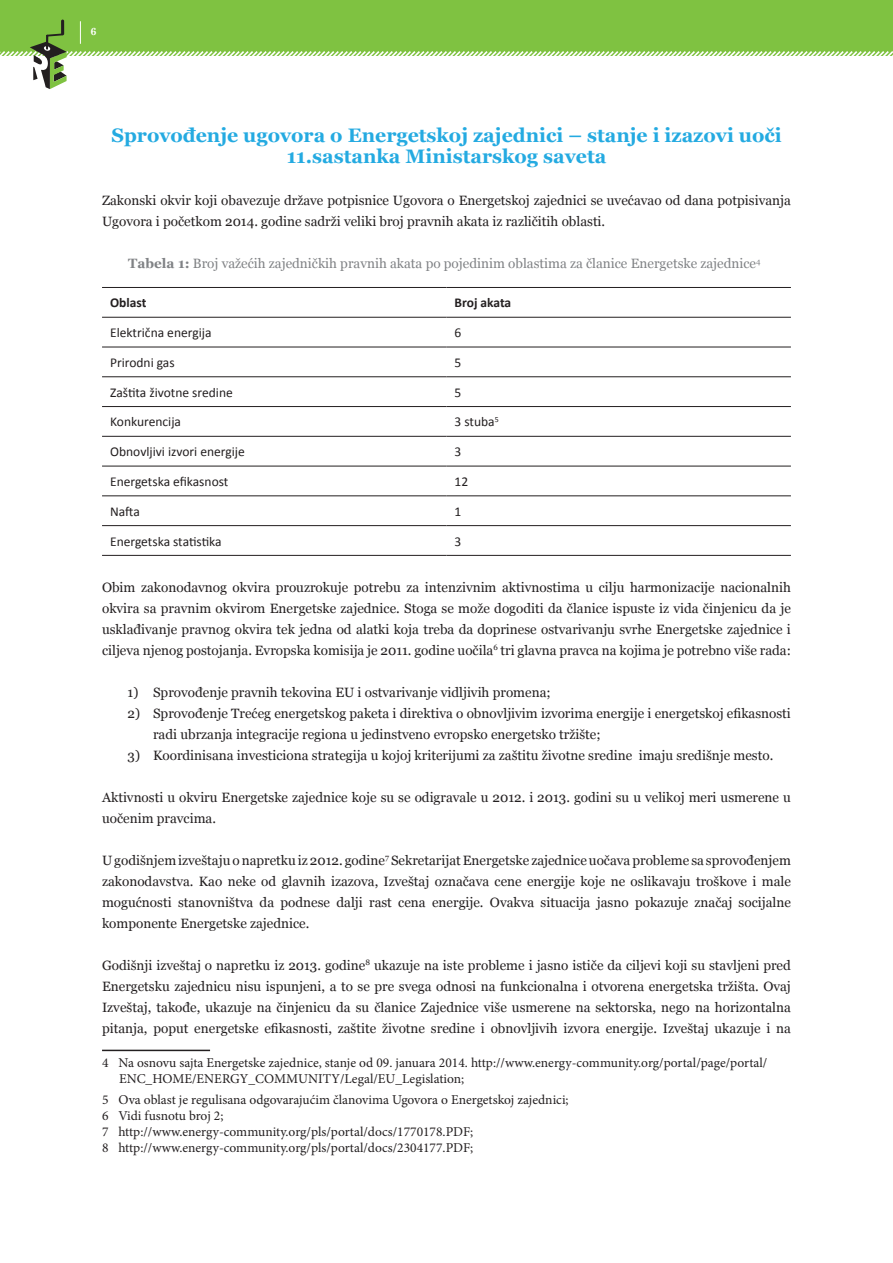
<style>
.page{position:relative;width:893px;height:1263px;background:#fff}
.page>*{position:absolute;margin:0;border:0;box-sizing:border-box;transform-origin:0 0}
.Heading_1{font:700 19.5px/21px "Georgia";color:#24aae1;text-align:center}
.t1{font:13.5px/21px "Georgia";color:#231f20}
.t2{font:13.5px/16.2px "Minion Pro";color:#231f20}
.t3{font:13.5px "Calibri";color:#231f20}
.t4{font:13.5px "Georgia";color:#808285}
.t5{font:700 13.5px "Calibri";color:#231f20}
.t6{font:700 10.5px "Century Schoolbook";color:#fff}
.s1{font-weight:700}
</style>
<div class="page">
<div style="left:0;top:0;width:893px;height:55px;background:#7fc241"></div>
<svg style="left:0;top:21px;width:893px;height:68px"></svg>
<hr style="left:61px;top:20px;width:3px;height:15px;background:#231f20;border-radius:2px">
<hr style="left:102px;top:287px;width:344px;height:1px;background:#231f20">
<hr style="left:446px;top:287px;width:345px;height:1px;background:#231f20">
<hr style="left:102px;top:317px;width:344px;height:1px;background:#231f20">
<hr style="left:446px;top:317px;width:345px;height:1px;background:#231f20">
<hr style="left:102px;top:347px;width:344px;height:1px;background:#231f20">
<hr style="left:446px;top:347px;width:345px;height:1px;background:#231f20">
<hr style="left:102px;top:376px;width:344px;height:1px;background:#231f20">
<hr style="left:446px;top:376px;width:345px;height:1px;background:#231f20">
<hr style="left:102px;top:406px;width:344px;height:1px;background:#231f20">
<hr style="left:446px;top:406px;width:345px;height:1px;background:#231f20">
<hr style="left:102px;top:436px;width:344px;height:1px;background:#231f20">
<hr style="left:446px;top:436px;width:345px;height:1px;background:#231f20">
<hr style="left:102px;top:466px;width:344px;height:1px;background:#231f20">
<hr style="left:446px;top:466px;width:345px;height:1px;background:#231f20">
<hr style="left:102px;top:495px;width:344px;height:1px;background:#231f20">
<hr style="left:446px;top:495px;width:345px;height:1px;background:#231f20">
<hr style="left:102px;top:525px;width:344px;height:1px;background:#231f20">
<hr style="left:446px;top:525px;width:345px;height:1px;background:#231f20">
<hr style="left:102px;top:555px;width:344px;height:1px;background:#231f20">
<hr style="left:446px;top:555px;width:345px;height:1px;background:#231f20">
<hr style="left:102px;top:1050px;width:108px;height:1px;background:#231f20">
<p class="t6" style="left:90px;top:23px;width:8px">6</p>
<p class="Heading_1" style="left:111px;top:125px;width:672px">Sprovođenje ugovora o Energetskoj zajednici – stanje i izazovi uoči<br>11.sastanka Ministarskog saveta</p>
<p class="t1" style="left:102px;top:190px;width:690px">Zakonski okvir koji obavezuje države potpisnice Ugovora o Energetskoj zajednici se uvećavao od dana potpisivanja<br>Ugovora i početkom 2014. godine sadrži veliki broj pravnih akata iz različitih oblasti.</p>
<p class="t4" style="left:128px;top:255px;width:638px"><span class="s1">Tabela 1:</span> Broj važećih zajedničkih pravnih akata po pojedinim oblastima za članice Energetske zajednice<sup>4</sup><sup>5</sup></p>
<p class="t5" style="left:110px;top:294px;width:38px">Oblast</p>
<p class="t5" style="left:455px;top:294px;width:58px">Broj akata</p>
<p class="t3" style="left:110px;top:324px;width:103px">Električna energija</p>
<p class="t3" style="left:455px;top:324px;width:8px">6</p>
<p class="t3" style="left:110px;top:354px;width:66px">Prirodni gas</p>
<p class="t3" style="left:455px;top:354px;width:8px">5</p>
<p class="t3" style="left:110px;top:384px;width:124px">Zaštita životne sredine</p>
<p class="t3" style="left:455px;top:384px;width:8px">5</p>
<p class="t3" style="left:110px;top:413px;width:72px">Konkurencija</p>
<p class="t3" style="left:455px;top:413px;width:46px">3 stuba<sup>5</sup></p>
<p class="t3" style="left:110px;top:443px;width:136px">Obnovljivi izvori energije</p>
<p class="t3" style="left:455px;top:443px;width:8px">3</p>
<p class="t3" style="left:110px;top:473px;width:120px">Energetska efikasnost</p>
<p class="t3" style="left:455px;top:473px;width:15px">12</p>
<p class="t3" style="left:110px;top:503px;width:31px">Nafta</p>
<p class="t3" style="left:455px;top:503px;width:8px">1</p>
<p class="t3" style="left:110px;top:532px;width:113px">Energetska statistika</p>
<p class="t3" style="left:455px;top:532px;width:8px">3</p>
<p class="t1" style="left:102px;top:577px;width:690px;text-align:justify">Obim zakonodavnog okvira prouzrokuje potrebu za intenzivnim aktivnostima u cilju harmonizacije nacionalnih okvira sa pravnim okvirom Energetske zajednice. Stoga se može dogoditi da članice ispuste iz vida činjenicu da je usklađivanje pravnog okvira tek jedna od alatki koja treba da doprinese ostvarivanju svrhe Energetske zajednice i ciljeva njenog postojanja. Evropska komisija je 2011. godine uočila<sup>6</sup> tri glavna pravca na kojima je potrebno više rada:</p>
<p class="t1" style="left:128px;top:682px;width:425px">1) Sprovođenje pravnih tekovina EU i ostvarivanje vidljivih promena;</p>
<p class="t1" style="left:153px;top:703px;width:639px;text-indent:-26px">2) Sprovođenje Trećeg energetskog paketa i direktiva o obnovljivim izvorima energije i energetskoj efikasnosti radi ubrzanja integracije regiona u jedinstveno evropsko energetsko tržište;</p>
<p class="t1" style="left:128px;top:745px;width:647px">3) Koordinisana investiciona strategija u kojoj kriterijumi za zaštitu životne sredine imaju središnje mesto.</p>
<p class="t1" style="left:102px;top:787px;width:690px">Aktivnosti u okviru Energetske zajednice koje su se odigravale u 2012. i 2013. godini su u velikoj meri usmerene u uočenim pravcima.</p>
<p class="t1" style="left:102px;top:850px;width:690px;text-align:justify">U godišnjem izveštaju o napretku iz 2012. godine<sup>7</sup> Sekretarijat Energetske zajednice uočava probleme sa sprovođenjem zakonodavstva. Kao neke od glavnih izazova, Izveštaj označava cene energije koje ne oslikavaju troškove i male mogućnosti stanovništva da podnese dalji rast cena energije. Ovakva situacija jasno pokazuje značaj socijalne komponente Energetske zajednice.</p>
<p class="t1" style="left:102px;top:955px;width:690px;text-align:justify">Godišnji izveštaj o napretku iz 2013. godine<sup>8</sup> ukazuje na iste probleme i jasno ističe da ciljevi koji su stavljeni pred Energetsku zajednicu nisu ispunjeni, a to se pre svega odnosi na funkcionalna i otvorena energetska tržišta. Ovaj Izveštaj, takođe, ukazuje na činjenicu da su članice Zajednice više usmerene na sektorska, nego na horizontalna pitanja, poput energetske efikasnosti, zaštite životne sredine i obnovljivih izvora energije. Izveštaj ukazuje i na</p>
<p class="t2" style="left:119px;top:1054px;width:650px;text-indent:-17px">4 Na osnovu sajta Energetske zajednice, stanje od 09. januara 2014. http://www.energy-community.org/portal/page/portal/<br>ENC_HOME/ENERGY_COMMUNITY/Legal/EU_Legislation;</p>
<p class="t2" style="left:102px;top:1091px;width:468px">5 Ova oblast je regulisana odgovarajućim članovima Ugovora o Energetskoj zajednici;</p>
<p class="t2" style="left:102px;top:1108px;width:123px">6 Vidi fusnotu broj 2;</p>
<p class="t2" style="left:102px;top:1124px;width:373px">7 http://www.energy-community.org/pls/portal/docs/1770178.PDF;</p>
<p class="t2" style="left:102px;top:1140px;width:373px">8 http://www.energy-community.org/pls/portal/docs/2304177.PDF;</p>
</div>
